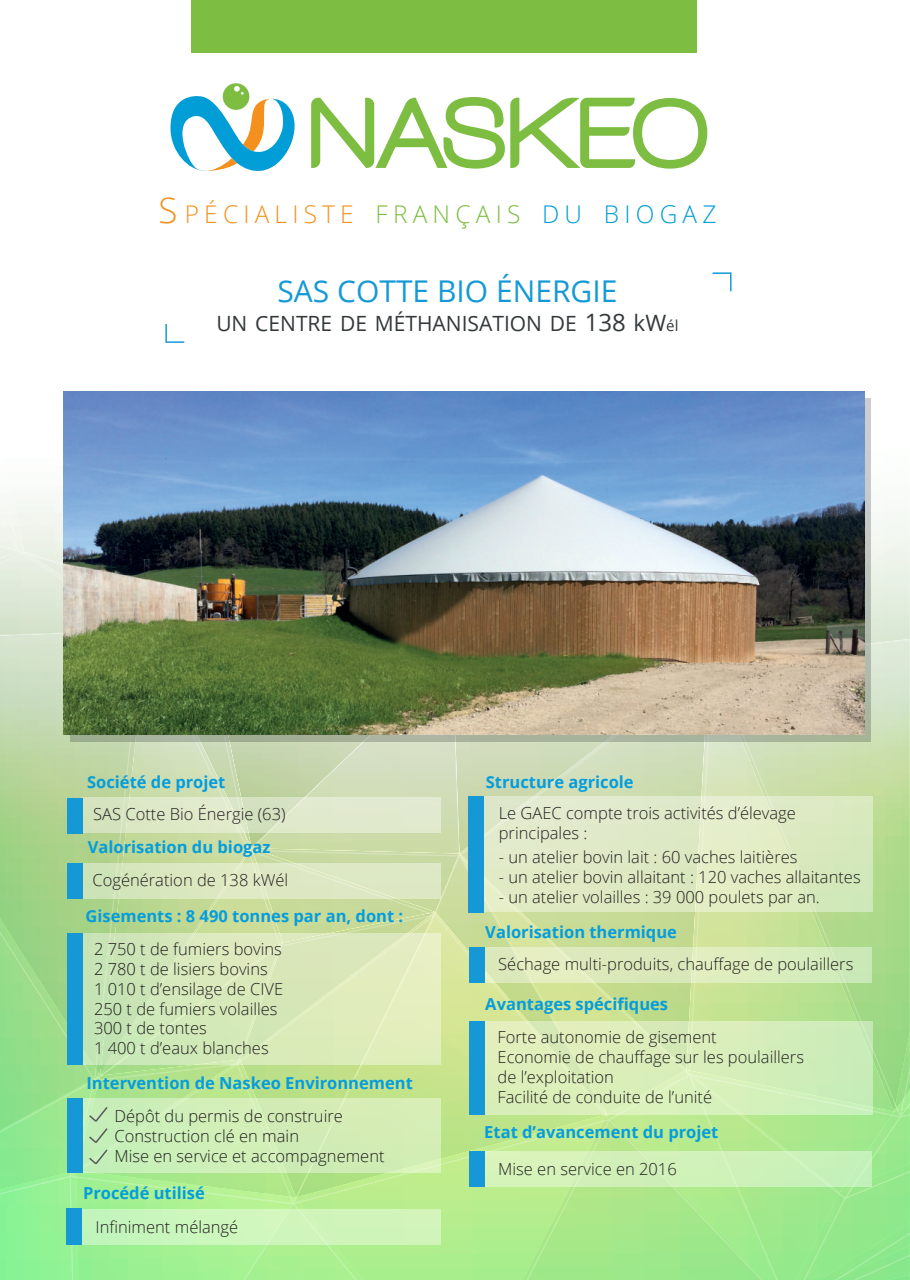
<style>
.page{position:relative;width:910px;height:1280px;background:#fff}
.page>*{position:absolute;margin:0;border:0;box-sizing:border-box;transform-origin:0 0}
.t1{font:30px "Open Sans";color:#1599d6}
.t2{font:300 24.45px "Open Sans";letter-spacing:.215em;color:#f4911e}
.t3{font:21px "Open Sans";color:#33383a}
.t4{font:300 16.5px/19.8px "Open Sans";color:#231f20}
.t5{font:700 16.5px "Open Sans";color:#069ddc}
.s1{font-size:34.8px}
.s2{color:#7dbd41}
.s3{color:#009dd7}
.s4{font-size:24px}
.s5{font-size:22.5px}
.s6{font-size:15px}
</style>
<div class="page">
<svg style="left:170px;top:0;width:537px;height:171px"></svg>
<div style="left:192px;top:0;width:505px;height:52px;background:#7dbd41"></div>
<img style="left:0;top:272px;width:910px;height:1008px">
<h2 class="t2" style="left:158px;top:204px;width:560px"><span class="s1">S</span>PÉCIALISTE <span class="s2">FRANÇAIS</span> <span class="s3">DU BIOGAZ</span></h2>
<h1 class="t1" style="left:277px;top:274px;width:342px">SAS COTTE BIO ÉNERGIE</h1>
<p class="t3" style="left:216px;top:312px;width:464px">UN CENTRE DE MÉTHANISATION DE <span class="s4">138</span> <span class="s5">kW</span><span class="s6">él</span></p>
<p class="t5" style="left:87px;top:775px;width:140px">Société de projet</p>
<p class="t4" style="left:93px;top:806px;width:194px">SAS Cotte Bio Énergie (63)</p>
<p class="t5" style="left:88px;top:841px;width:184px">Valorisation du biogaz</p>
<p class="t4" style="left:93px;top:872px;width:197px">Cogénération de 138 kWél</p>
<p class="t5" style="left:86px;top:909px;width:319px">Gisements : 8 490 tonnes par an, dont :</p>
<p class="t4" style="left:94px;top:941px;width:191px">2 750 t de fumiers bovins<br>2 780 t de lisiers bovins<br>1 010 t d’ensilage de CIVE<br>250 t de fumiers volailles<br>300 t de tontes<br>1 400 t d’eaux blanches</p>
<p class="t5" style="left:86px;top:1076px;width:328px">Intervention de Naskeo Environnement</p>
<p class="t4" style="left:114px;top:1108px;width:272px">Dépôt du permis de construire<br>Construction clé en main<br>Mise en service et accompagnement</p>
<p class="t5" style="left:83px;top:1186px;width:123px">Procédé utilisé</p>
<p class="t4" style="left:96px;top:1216px;width:144px">Infiniment mélangé</p>
<p class="t5" style="left:486px;top:775px;width:149px">Structure agricole</p>
<p class="t4" style="left:499px;top:805px;width:299px">Le GAEC compte trois activités d’élevage principales :</p>
<p class="t4" style="left:499px;top:849px;width:300px">- un atelier bovin lait : 60 vaches laitières</p>
<p class="t4" style="left:499px;top:869px;width:363px">- un atelier bovin allaitant : 120 vaches allaitantes</p>
<p class="t4" style="left:499px;top:888px;width:322px">- un atelier volailles : 39 000 poulets par an.</p>
<p class="t5" style="left:485px;top:925px;width:193px">Valorisation thermique</p>
<p class="t4" style="left:498px;top:953px;width:357px">Séchage multi-produits, chauffage de poulaillers</p>
<p class="t5" style="left:485px;top:992px;width:184px">Avantages spécifiques</p>
<p class="t4" style="left:498px;top:1029px;width:308px">Forte autonomie de gisement<br>Economie de chauffage sur les poulaillers de l’exploitation<br>Facilité de conduite de l’unité</p>
<p class="t5" style="left:484px;top:1126px;width:236px">Etat d’avancement du projet</p>
<p class="t4" style="left:498px;top:1161px;width:180px">Mise en service en 2016</p>
</div>
